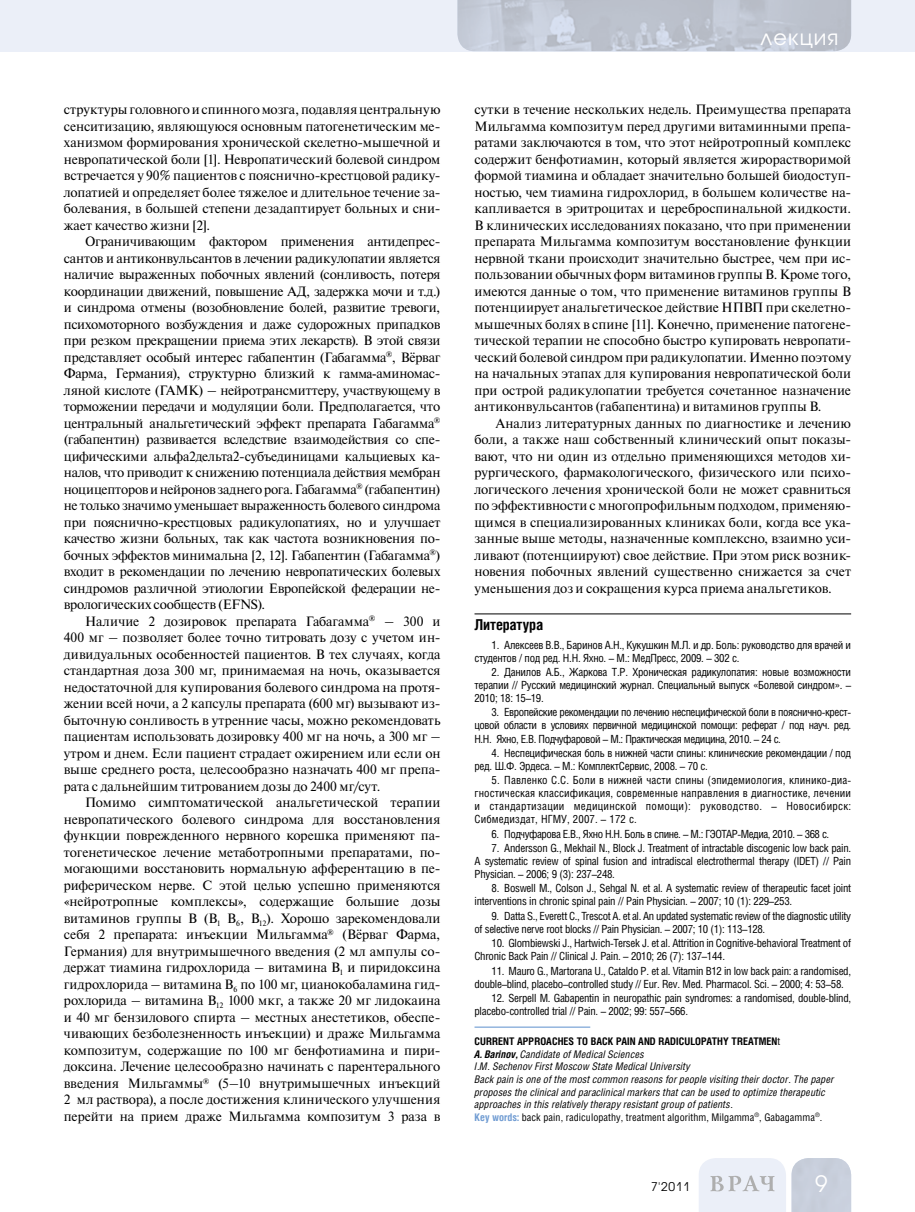
<style>
.page{position:relative;width:915px;height:1212px;background:#fff}
.page>*{position:absolute;margin:0;border:0;box-sizing:border-box;transform-origin:0 0}
.t1{font:22.5px "Avant Garde Gothic C";color:#fff}
.t2{font:21px "Avant Garde Gothic C";letter-spacing:.05em;color:#fff}
.t3{font:700 15px "Helios Cond";letter-spacing:-.005em;color:#000}
.t4{font:13.5px/16.5px "Newton C";color:#000;text-align:justify}
.t5{font:12px "Avant Garde Gothic C";color:#000}
.t6{font:11.25px/13px "Helios Cond";letter-spacing:-.025em;color:#000}
.t7{font:italic 10.5px/12.6px "Helios Cond";letter-spacing:.005em;color:#000}
.t8{font:700 10.5px "Helios Cond";color:#000}
.t9{font:10.5px "Helios Cond";color:#000}
.s1{font-family:"Times New Roman"}
.s2{font-weight:700}
.s3{font-weight:700;font-style:normal;color:#6f9bd2}
.s4{font-style:normal}
</style>
<div class="page">
<div style="left:0;top:0;width:914px;height:51px;background:#ebeff8"></div>
<img style="left:457px;top:0;width:393px;height:51px">
<div style="left:791px;top:1158px;width:59px;height:54px;background:#c8cfdc"></div>
<svg style="left:699px;top:1158px;width:86px;height:54px;background:#e6eaf2"></svg>
<hr style="left:474px;top:613px;width:376px;height:1px;background:#000">
<hr style="left:474px;top:1026px;width:116px;height:2px;background:#6f9bd2">
<p class="t4" style="left:64px;top:101px;width:378px">структуры головного и спинного мозга, подавляя центральную сенситизацию, являющуюся основным патогенетическим ме&shy;ханизмом формирования хронической скелетно-мышечной и невропатической боли [1]. Невропатический болевой синдром встречается у 90% пациентов с пояснично-крестцовой радику&shy;лопатией и определяет более тяжелое и длительное течение за&shy;болевания, в большей степени дезадаптирует больных и сни&shy;жает качество жизни [2].</p>
<p class="t4" style="left:64px;top:233px;width:378px;text-indent:21px">Ограничивающим фактором применения антидепрес&shy;сантов и антиконвульсантов в лечении радикулопатии является наличие выраженных побочных явлений (сонливость, потеря координации движений, повышение АД, задержка мочи и т.д.) и синдрома отмены (возобновление болей, развитие тревоги, психомоторного возбуждения и даже судорожных припадков при резком прекращении приема этих лекарств). В этой связи представляет особый интерес габапентин (Габагамма<sup>®</sup>, Вёрваг Фарма, Германия), структурно близкий к <span class="s1">гамма-</span>аминомас&shy;ляной кислоте (ГАМК) – нейротрансмиттеру, участвующему в торможении передачи и модуляции боли. Предполагается, что центральный анальгетический эффект препарата Габагамма<sup>® </sup>(габапентин) развивается вследствие взаимодействия со спе&shy;цифическими альфа2дельта2-субъединицами кальциевых ка&shy;налов, что приводит к снижению потенциала действия мембран ноцицепторов и нейронов заднего рога. Габагамма<sup>®</sup> (габапентин) не только значимо уменьшает выраженность болевого синдрома при пояснично-крестцовых радикулопатиях, но и улучшает качество жизни больных, так как частота возникновения по&shy;бочных эффектов минимальна [2, 12]. Габапентин (Габагамма<sup>®</sup>) входит в рекомендации по лечению невропатических болевых синдромов различной этиологии Европейской федерации не&shy;врологических сообществ (EFNS).</p>
<p class="t4" style="left:64px;top:613px;width:378px;text-indent:21px">Наличие 2 дозировок препарата Габагамма<sup>®</sup> – 300 и 400 мг – позволяет более точно титровать дозу с учетом ин&shy;дивидуальных особенностей пациентов. В тех случаях, когда стандартная доза 300 мг, принимаемая на ночь, оказывается недостаточной для купирования болевого синдрома на протя&shy;жении всей ночи, а 2 капсулы препарата (600 мг) вызывают из&shy;быточную сонливость в утренние часы, можно рекомендовать пациентам использовать дозировку 400 мг на ночь, а 300 мг – утром и днем. Если пациент страдает ожирением или если он выше среднего роста, целесообразно назначать 400 мг препа&shy;рата с дальнейшим титрованием дозы до 2400 мг/сут.</p>
<p class="t4" style="left:64px;top:794px;width:378px;text-indent:21px">Помимо симптоматической анальгетической терапии невропатического болевого синдрома для восстановления функции поврежденного нервного корешка применяют па&shy;тогенетическое лечение метаботропными препаратами, по&shy;могающими восстановить нормальную афферентацию в пе&shy;риферическом нерве. С этой целью успешно применяются «нейротропные комплексы», содержащие большие дозы витаминов группы В (В<sub>1</sub> В<sub>6</sub>, B<sub>12</sub>). Хорошо зарекомендовали себя 2 препарата: инъекции Мильгамма<sup>®</sup> (Вёрваг Фарма, Германия) для внутримышечного введения (2 мл ампулы со&shy;держат тиамина гидрохлорида – витамина В<sub>1</sub> и пиридоксина гидрохлорида – витамина В<sub>6</sub> по 100 мг, цианокобаламина гид&shy;рохлорида – витамина В<sub>12</sub> 1000 мкг, а также 20 мг лидокаина и 40 мг бензилового спирта – местных анестетиков, обеспе&shy;чивающих безболезненность инъекции) и драже Мильгамма композитум, содержащие по 100 мг бенфотиамина и пири&shy;доксина. Лечение целесообразно начинать с парентерального введения Мильгаммы<sup>®</sup> (5–10 внутримышечных инъекций 2 мл раствора), а после достижения клинического улучшения перейти на прием драже Мильгамма композитум 3 раза в</p>
<h2 class="t2" style="left:760px;top:25px;width:79px">лекция</h2>
<p class="t4" style="left:474px;top:101px;width:378px">сутки в течение нескольких недель. Преимущества препарата Мильгамма композитум перед другими витаминными препа&shy;ратами заключаются в том, что этот нейротропный комплекс содержит бенфотиамин, который является жирорастворимой формой тиамина и обладает значительно большей биодоступ&shy;ностью, чем тиамина гидрохлорид, в большем количестве на&shy;капливается в эритроцитах и цереброспинальной жидкости.<br>В клинических исследованиях показано, что при применении препарата Мильгамма композитум восстановление функции нервной ткани происходит значительно быстрее, чем при ис&shy;пользовании обычных форм витаминов группы В. Кроме того, имеются данные о том, что применение витаминов группы В потенциирует анальгетическое действие НПВП при скелетно&shy;мышечных болях в спине [11]. Конечно, применение патогене&shy;тической терапии не способно быстро купировать невропати&shy;ческий болевой синдром при радикулопатии. Именно поэтому на начальных этапах для купирования невропатической боли при острой радикулопатии требуется сочетанное назначение антиконвульсантов (габапентина) и витаминов группы В.</p>
<p class="t4" style="left:474px;top:415px;width:378px;text-indent:21px">Анализ литературных данных по диагностике и лечению боли, а также наш собственный клинический опыт показы&shy;вают, что ни один из отдельно применяющихся методов хи&shy;рургического, фармакологического, физического или психо&shy;логического лечения хронической боли не может сравниться по эффективности с многопрофильным подходом, применяю&shy;щимся в специализированных клиниках боли, когда все ука&shy;занные выше методы, назначенные комплексно, взаимно уси&shy;ливают (потенциируют) свое действие. При этом риск возник&shy;новения побочных явлений существенно снижается за счет уменьшения доз и сокращения курса приема анальгетиков.</p>
<p class="t3" style="left:474px;top:615px;width:70px">ЛИТЕРАТУРА</p>
<p class="t6" style="left:474px;top:638px;width:378px;text-indent:17px">1. Алексеев В.В., Баринов А.Н., Кукушкин М.Л. и др. Боль: руководство для врачей и студентов / под ред. Н.Н. Яхно. – М.: МедПресс, 2009. – 302 с.</p>
<p class="t6" style="left:474px;top:665px;width:378px;text-align:justify;text-indent:17px">2. Данилов А.Б., Жаркова Т.Р. Хроническая радикулопатия: новые возможности терапии // Русский медицинский журнал. Специальный выпуск «Болевой синдром». – 2010; 18: 15–19.</p>
<p class="t6" style="left:474px;top:706px;width:378px;text-align:justify;text-indent:17px">3. Европейские рекомендации по лечению неспецифической боли в пояснично-крест&shy;цовой области в условиях первичной медицинской помощи: реферат / под науч. ред.<br>Н.Н. Яхно, Е.В. Подчуфаровой – М.: Практическая медицина, 2010. – 24 с.</p>
<p class="t6" style="left:474px;top:746px;width:378px;text-indent:17px">4. Неспецифическая боль в нижней части спины: клинические рекомендации / под ред. Ш.Ф. Эрдеса. – М.: КомплектСервис, 2008. – 70 с.</p>
<p class="t6" style="left:474px;top:773px;width:378px;text-align:justify;text-indent:17px">5. Павленко С.С. Боли в нижней части спины (эпидемиология, клинико-диа&shy;гностическая классификация, современные направления в диагностике, лечении и стандартизации медицинской помощи): руководство. – Новосибирск:<br>Сибмедиздат, НГМУ, 2007. – 172 с.</p>
<p class="t6" style="left:491px;top:827px;width:339px">6. Подчуфарова Е.В., Яхно Н.Н. Боль в спине. – М.: ГЭОТАР-Медиа, 2010. – 368 с.</p>
<p class="t6" style="left:474px;top:841px;width:378px;text-align:justify;text-indent:17px">7. Andersson G., Mekhail N., Block J. Treatment of intractable discogenic low back pain.<br>A systematic review of spinal fusion and intradiscal electrothermal therapy (IDET) // Pain Physician. – 2006; 9 (3): 237–248.</p>
<p class="t6" style="left:474px;top:882px;width:378px;text-indent:17px">8. Boswell M., Colson J., Sehgal N. et al. A systematic review of therapeutic facet joint interventions in chronic spinal pain // Pain Physician. – 2007; 10 (1): 229–253.</p>
<p class="t6" style="left:474px;top:909px;width:378px;text-indent:17px">9. Datta S., Everett C., Trescot A. et al. An updated systematic review of the diagnostic utility of selective nerve root blocks // Pain Physician. – 2007; 10 (1): 113–128.</p>
<p class="t6" style="left:474px;top:936px;width:378px;text-indent:17px">10. Glombiewski J., Hartwich-Tersek J. et al. Attrition in Cognitive-behavioral Treatment of<br>Chronic Back Pain // Clinical J. Pain. – 2010; 26 (7): 137–144.</p>
<p class="t6" style="left:474px;top:964px;width:378px;text-indent:17px">11. Mauro G., Martorana U., Cataldo P. et al. Vitamin B12 in low back pain: a randomised, double–blind, placebo–controlled study // Eur. Rev. Med. Pharmacol. Sci. – 2000; 4: 53–58.</p>
<p class="t6" style="left:474px;top:991px;width:378px;text-indent:17px">12. Serpell M. Gabapentin in neuropathic pain syndromes: a randomised, double-blind, placebo-controlled trial // Pain. – 2002; 99: 557–566.</p>
<p class="t8" style="left:474px;top:1035px;width:13px">CURRENT</p>
<p class="t8" style="left:517px;top:1035px;width:7px">APPROACHES</p>
<p class="t8" style="left:576px;top:1035px;width:21px">TO BACK</p>
<p class="t8" style="left:616px;top:1035px;width:6px">PAIN</p>
<p class="t8" style="left:638px;top:1035px;width:7px">AND</p>
<p class="t8" style="left:658px;top:1035px;width:7px">RADICULOPATHY</p>
<p class="t8" style="left:731px;top:1035px;width:7px">TREATMEN</p>
<p class="t9" style="left:777px;top:1035px;width:4px">t</p>
<p class="t7" style="left:474px;top:1047px;width:361px"><span class="s2">A. Barinov,</span> Candidate of Medical Sciences<br>I.M. Sechenov First Moscow State Medical University<br>Back pain is one of the most common reasons for people visiting their doctor. The paper proposes the clinical and paraclinical markers that can be used to optimize therapeutic approaches in this relatively therapy resistant group of patients.<br><span class="s3">KEY WORDS:</span> <span class="s4">back pain, radiculopathy, treatment algorithm, Milgamma</span><sup>®</sup><span class="s4">, Gabagamma</span><sup>®</sup><span class="s4">.</span></p>
<p class="t5" style="left:650px;top:1180px;width:40px">7'2011</p>
<h1 class="t1" style="left:814px;top:1170px;width:14px">9</h1>
</div>
